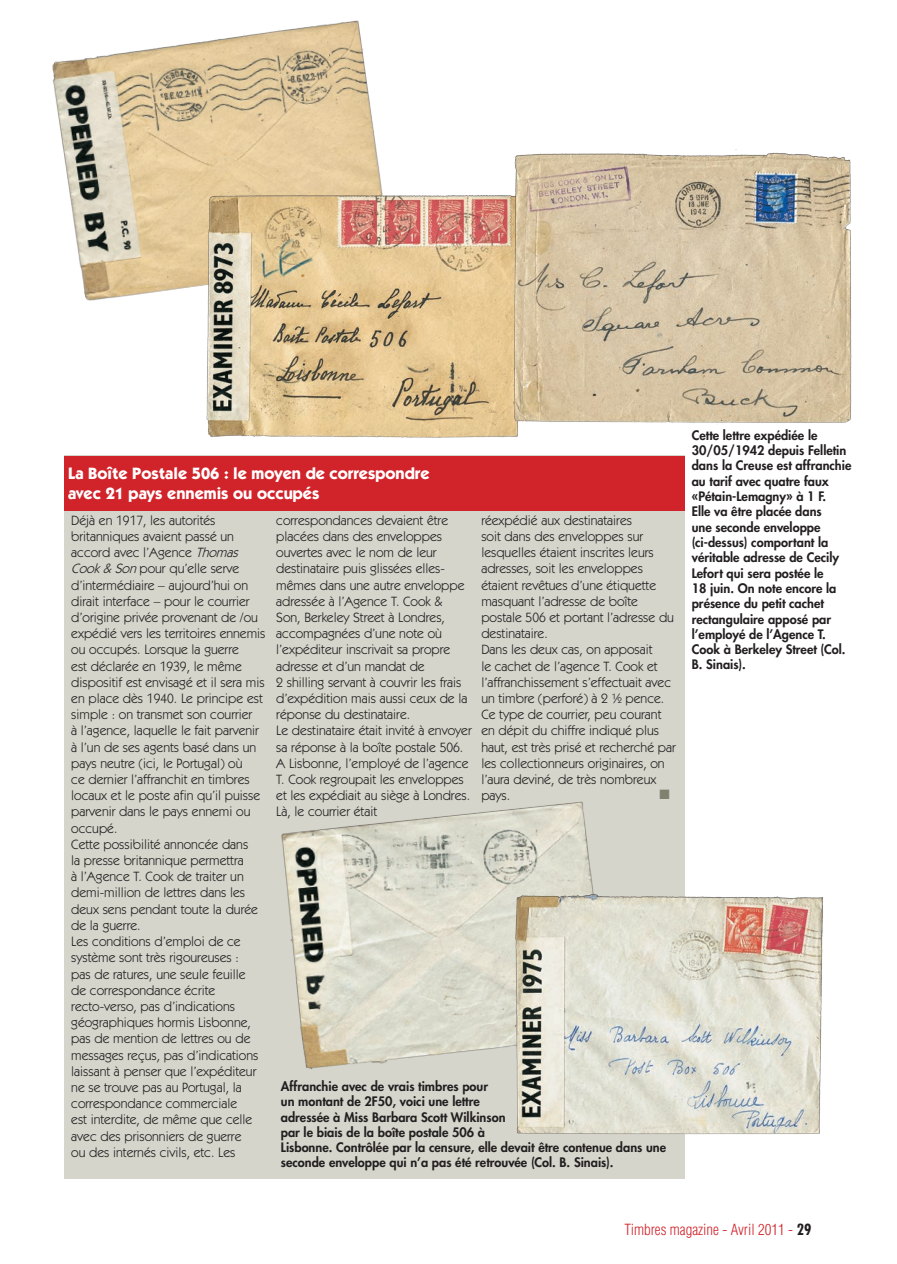
<style>
.page{position:relative;width:897px;height:1264px;background:#fff}
.page>*{position:absolute;margin:0;border:0;box-sizing:border-box;transform-origin:0 0}
.t1{font:700 16.5px/19.8px "ITC Kabel Std";color:#fff}
.t2{font:300 condensed 15px "Helvetica LT Std";color:#d1232a}
.t3{font:13.5px/16.2px "ITC Kabel Std";color:#231f20}
.t4{font:13.5px "Zapf Dingbats Std";color:#82806e}
.t5{font:800 12.75px/15.3px "Futura Std";color:#231f20}
.s1{font-style:italic}
.s2{font-family:"Futura Std";font-weight:700;color:#231f20}
</style>
<div class="page">
<img style="left:52px;top:20px;width:331px;height:281px">
<img style="left:205px;top:192px;width:313px;height:246px">
<div style="left:64px;top:456px;width:620px;height:723px;background:#d6d5cc"></div>
<div style="left:64px;top:456px;width:620px;height:55px;background:#d1232a"></div>
<img style="left:281px;top:801px;width:313px;height:268px">
<img style="left:513px;top:892px;width:310px;height:244px">
<img style="left:510px;top:149px;width:342px;height:280px">
<p class="t1" style="left:68px;top:464px;width:363px">La Boîte Postale 506 : le moyen de correspondre avec 21 pays ennemis ou occupés</p>
<p class="t3" style="left:276px;top:512px;width:197px">correspondances devaient être placées dans des enveloppes ouvertes avec le nom de leur destinataire puis glissées elles&shy;mêmes dans une autre enveloppe adressée à l’Agence T. Cook &amp;<br>Son, Berkeley Street à Londres, accompagnées d’une note où l’expéditeur inscrivait sa propre adresse et d’un mandat de<br>2 shilling servant à couvrir les frais d’expédition mais aussi ceux de la réponse du destinataire.<br>Le destinataire était invité à envoyer sa réponse à la boîte postale 506.<br>A Lisbonne, l’employé de l’agence<br>T. Cook regroupait les enveloppes et les expédiait au siège à Londres.<br>Là, le courrier était</p>
<p class="t3" style="left:481px;top:512px;width:196px">réexpédié aux destinataires<br>soit dans des enveloppes sur lesquelles étaient inscrites leurs adresses, soit les enveloppes étaient revêtues d’une étiquette masquant l’adresse de boîte postale 506 et portant l’adresse du destinataire.<br>Dans les deux cas, on apposait<br>le cachet de l’agence T. Cook et l’affranchissement s’effectuait avec un timbre (perforé) à 2 ½ pence.<br>Ce type de courrier, peu courant en dépit du chiffre indiqué plus haut, est très prisé et recherché par les collectionneurs originaires, on l’aura deviné, de très nombreux pays.</p>
<p class="t3" style="left:71px;top:512px;width:196px">Déjà en 1917, les autorités britanniques avaient passé un accord avec l’Agence <span class="s1">Thomas<br>Cook&amp; Son</span>pour qu’elle serve d’intermédiaire – aujourd’hui on dirait interface – pour le courrier d’origine privée provenant de /ou expédié vers les territoires ennemis ou occupés. Lorsque la guerre<br>est déclarée en 1939, le même dispositif est envisagé et il sera mis en place dès 1940. Le principe est simple : on transmet son courrier<br>à l’agence, laquelle le fait parvenir à l’un de ses agents basé dans un pays neutre (ici, le Portugal) où<br>ce dernier l’affranchit en timbres locaux et le poste afin qu’il puisse parvenir dans le pays ennemi ou occupé.<br>Cette possibilité annoncée dans<br>la presse britannique permettra<br>à l’Agence T. Cook de traiter un demi-million de lettres dans les deux sens pendant toute la durée de la guerre.<br>Les conditions d’emploi de ce système sont très rigoureuses :<br>pas de ratures, une seule feuille<br>de correspondance écrite recto-verso, pas d’indications géographiques hormis Lisbonne, pas de mention de lettres ou de messages reçus, pas d’indications laissant à penser que l’expéditeur ne se trouve pas au Portugal, la correspondance commerciale<br>est interdite, de même que celle avec des prisonniers de guerre<br>ou des internés civils, etc. Les</p>
<p class="t4" style="left:659px;top:788px;width:12px">■</p>
<p class="t5" style="left:281px;top:1078px;width:387px">Affranchie avec de vrais timbres pour<br>un montant de 2F50, voici une lettre<br>adressée à Miss Barbara Scott Wilkinson<br>par le biais de la boîte postale 506 à<br>Lisbonne. Contrôlée par la censure, elle devait être contenue dans une seconde enveloppe qui n’a pas été retrouvée (Col. B. Sinais).</p>
<p class="t5" style="left:691px;top:427px;width:161px">Cette lettre expédiée le<br>30/05/1942 depuis Felletin dans la Creuse est affranchie au tarif avec quatre faux «Pétain-Lemagny» à 1 F.<br>Elle va être placée dans<br>une seconde enveloppe (ci-dessus) comportant la véritable adresse de Cecily<br>Lefort qui sera postée le<br>18 juin. On note encore la présence du petit cachet rectangulaire apposé par l’employé de l’Agence T.<br>Cook à Berkeley Street (Col.<br>B. Sinais).</p>
<p class="t2" style="left:624px;top:1219px;width:188px">Timbres magazine - Avril 2011 - <span class="s2">29</span></p>
</div>
